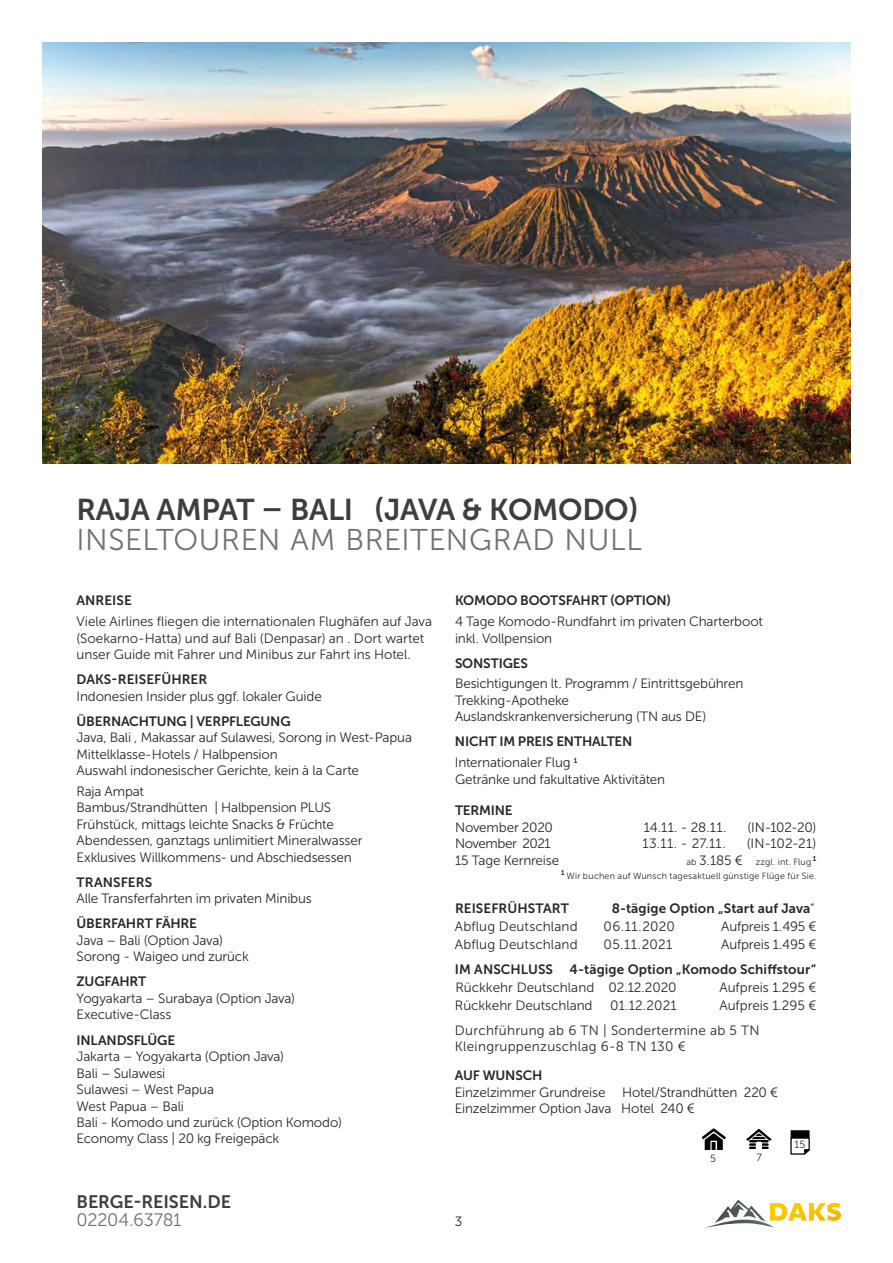
<style>
.page{position:relative;width:893px;height:1263px;background:#fff}
.page>*{position:absolute;margin:0;border:0;box-sizing:border-box;transform-origin:0 0}
.t1{font:30px "Museo Sans 300";letter-spacing:.025em;color:#707172}
.t2{font:30px "Museo Sans 700";letter-spacing:-.01em;color:#3e3d40}
.t3{font:18px "Museo Sans 700";letter-spacing:-.005em;color:#3e3d40}
.t4{font:18px "Museo Sans 300";letter-spacing:-.015em;color:#707172}
.t5{font:13.5px/16.5px "Museo Sans 300";letter-spacing:-.01em;color:#282829}
.t6{font:13.5px "Museo Sans 700";letter-spacing:-.005em;color:#282829}
.t7{font:13.5px/25px "Museo Sans 300";letter-spacing:.02em;color:#282829}
.t8{font:13.5px "Museo Sans 300";letter-spacing:.01em;color:#282829}
.t9{font:13.5px "Museo Sans 300";letter-spacing:-.03em;color:#282829}
.t10{font:10.5px "Museo Sans 300";color:#282829}
.t11{font:9px/14.4px "Museo Sans 300";letter-spacing:.02em;color:#282829;text-align:right}
.s1{font-size:13.5px}
.s2{font-family:"Museo Sans 300"}
</style>
<div class="page">
<svg style="left:706px;top:1199px;width:135px;height:29px"></svg>
<svg style="left:790px;top:1130px;width:20px;height:24px"></svg>
<svg style="left:746px;top:1129px;width:26px;height:20px"></svg>
<svg style="left:702px;top:1128px;width:24px;height:22px"></svg>
<img style="left:43px;top:43px;width:807px;height:420px">
<h1 class="t2" style="left:77px;top:493px;width:327px">RAJA AMPAT – BALI (JAVA</h1>
<h1 class="t2" style="left:462px;top:493px;width:178px">&amp; KOMODO)</h1>
<h1 class="t1" style="left:77px;top:523px;width:164px">INseltouren</h1>
<h1 class="t1" style="left:290px;top:523px;width:160px">am Breitengra</h1>
<h1 class="t1" style="left:532px;top:523px;width:93px">d Null</h1>
<p class="t6" style="left:77px;top:593px;width:57px">ANREISE</p>
<p class="t5" style="left:77px;top:613px;width:357px">Viele Airlines fliegen die internationalen Flughäfen auf Java (Soekarno-H atta) und auf Bali (Denpasar) an . Dort wartet unser Guide mit Fahrer und M inibus zur Fahrt ins Hotel.</p>
<p class="t6" style="left:77px;top:672px;width:129px">DAKS-REISEFÜHRER</p>
<p class="t5" style="left:77px;top:688px;width:247px">Indonesien Insider plus ggf. lokaler Guide</p>
<p class="t6" style="left:77px;top:713px;width:214px">ÜBERNACHTUNG | VERPFLEGUNG</p>
<p class="t5" style="left:77px;top:729px;width:337px">Java, Bali , Makassar auf Sulawesi, Sorong in West-Papua<br>M ittelklasse-H otels / Halbpension<br>Auswahl indonesischer Gerichte, kein à la Carte</p>
<p class="t5" style="left:77px;top:783px;width:287px">Raja Ampat<br>Bambus/Strandhütten | Halbpension PLUS Frühstück, mittags leichte Snacks &amp; Früchte Abendessen, ganztags unlimitiert M ineralwasser Exklusives Willkommens- und Abschiedsessen</p>
<p class="t6" style="left:77px;top:875px;width:77px">TRANSFERS</p>
<p class="t5" style="left:77px;top:891px;width:237px">Alle Transferfahrten im privaten M inibus</p>
<p class="t6" style="left:77px;top:916px;width:122px">ÜBERFAHRT FÄHRE</p>
<p class="t5" style="left:77px;top:932px;width:174px">Java – Bali (Option Java)<br>Sorong - Waigeo und zurück</p>
<p class="t6" style="left:77px;top:974px;width:71px">ZUG FAHRT</p>
<p class="t5" style="left:77px;top:990px;width:220px">Yogyakarta – Surabaya (Option Java)<br>Executive-Class</p>
<p class="t6" style="left:77px;top:1032px;width:100px">INLANDSFLÜGE</p>
<p class="t5" style="left:77px;top:1048px;width:267px">Jakarta – Yogyakarta (Option Java)<br>Bali – Sulawesi<br>Sulawesi – West Papua<br>West Papua – Bali<br>Bali - Komodo und zurück (Option Komodo)<br>Economy Class | 20 kg Freigepäck</p>
<h2 class="t3" style="left:77px;top:1192px;width:104px">BERGE-REISEN</h2>
<h2 class="t3" style="left:203px;top:1192px;width:30px">.DE</h2>
<h2 class="t4" style="left:77px;top:1210px;width:107px">02204.63781</h2>
<p class="t6" style="left:455px;top:593px;width:218px">KOMODO BOOTSFAHRT (OPTI ON)</p>
<p class="t5" style="left:455px;top:613px;width:310px">4 Tage Komodo-Rundfahrt im privaten Charterboot inkl. Vollpension</p>
<p class="t6" style="left:455px;top:655px;width:75px">SONSTIG ES</p>
<p class="t5" style="left:455px;top:676px;width:290px">Besichtigungen lt. Programm / Eintrittsgebühren<br>Trekking-Apotheke<br>Auslandskrankenversicherung (TN aus D E)</p>
<p class="t6" style="left:455px;top:734px;width:179px">NICHT I M PREIS ENTHALTEN</p>
<p class="t5" style="left:455px;top:754px;width:212px">Internationaler Flug <sup>1<br></sup>Getränke und fakultative Aktivitäten</p>
<p class="t6" style="left:455px;top:803px;width:57px">TERMI NE</p>
<p class="t5" style="left:455px;top:819px;width:100px">November 2020</p>
<p class="t5" style="left:644px;top:819px;width:84px">14.11. - 28.11.</p>
<p class="t5" style="left:748px;top:819px;width:70px">(IN-102-20)</p>
<p class="t9" style="left:455px;top:836px;width:97px">November 2021</p>
<p class="t5" style="left:642px;top:835px;width:85px">13.11. - 27.11.</p>
<p class="t5" style="left:747px;top:835px;width:71px">(IN-102-21)</p>
<p class="t5" style="left:455px;top:852px;width:106px">15 Tage Kernreise</p>
<p class="t11" style="left:561px;top:854px;width:257px">ab <span class="s1">3.185 €</span> zzgl. int. Flug <sup>1<br>1</sup> Wir buchen auf Wunsch tagesaktuell günstige Flüge für Sie.</p>
<p class="t6" style="left:455px;top:900px;width:115px">REISEFRÜHSTART</p>
<p class="t6" style="left:612px;top:900px;width:204px">8-TÄGIGE OPTION „START AUF JAVA<span class="s2">“</span></p>
<p class="t8" style="left:455px;top:919px;width:124px">Abflug Deutschland</p>
<p class="t5" style="left:604px;top:918px;width:73px">06.11.2020</p>
<p class="t5" style="left:721px;top:918px;width:97px">Aufpreis 1.495 €</p>
<p class="t8" style="left:455px;top:937px;width:124px">Abflug Deutschland</p>
<p class="t5" style="left:604px;top:936px;width:70px">05.11.2021</p>
<p class="t5" style="left:721px;top:936px;width:97px">Aufpreis 1.495 €</p>
<p class="t6" style="left:455px;top:961px;width:363px">IM ANSCHLUSS 4-TÄGIGE OPTION „KOMODO SCHIFFSTOUR“</p>
<p class="t5" style="left:455px;top:979px;width:223px">Rückkehr Deutschland 02.12.2020</p>
<p class="t5" style="left:719px;top:979px;width:98px">Aufpreis 1.295 €</p>
<p class="t5" style="left:455px;top:997px;width:139px">Rückkehr Deutschland</p>
<p class="t5" style="left:610px;top:997px;width:68px">01.12.2021</p>
<p class="t7" style="left:455px;top:992px;width:363px;text-indent:265px">Aufpreis 1.295 €<br>Durchführung ab 6 TN | Sondertermine ab 5 TN</p>
<p class="t7" style="left:455px;top:1034px;width:232px">Kleingruppenzuschlag 6-8 TN 130 €</p>
<p class="t6" style="left:455px;top:1068px;width:10px">AUF</p>
<p class="t6" style="left:483px;top:1068px;width:23px">WUNSCH</p>
<p class="t5" style="left:455px;top:1084px;width:325px">Einzelzimmer Grundreise Hotel/Strandhütten 220 €<br>Einzelzimmer Option Java Hotel 240 €</p>
<p class="t5" style="left:455px;top:1213px;width:9px">3</p>
<p class="t10" style="left:710px;top:1153px;width:7px">5</p>
<p class="t10" style="left:756px;top:1152px;width:7px">7</p>
<p class="t10" style="left:795px;top:1139px;width:12px">15</p>
</div>
